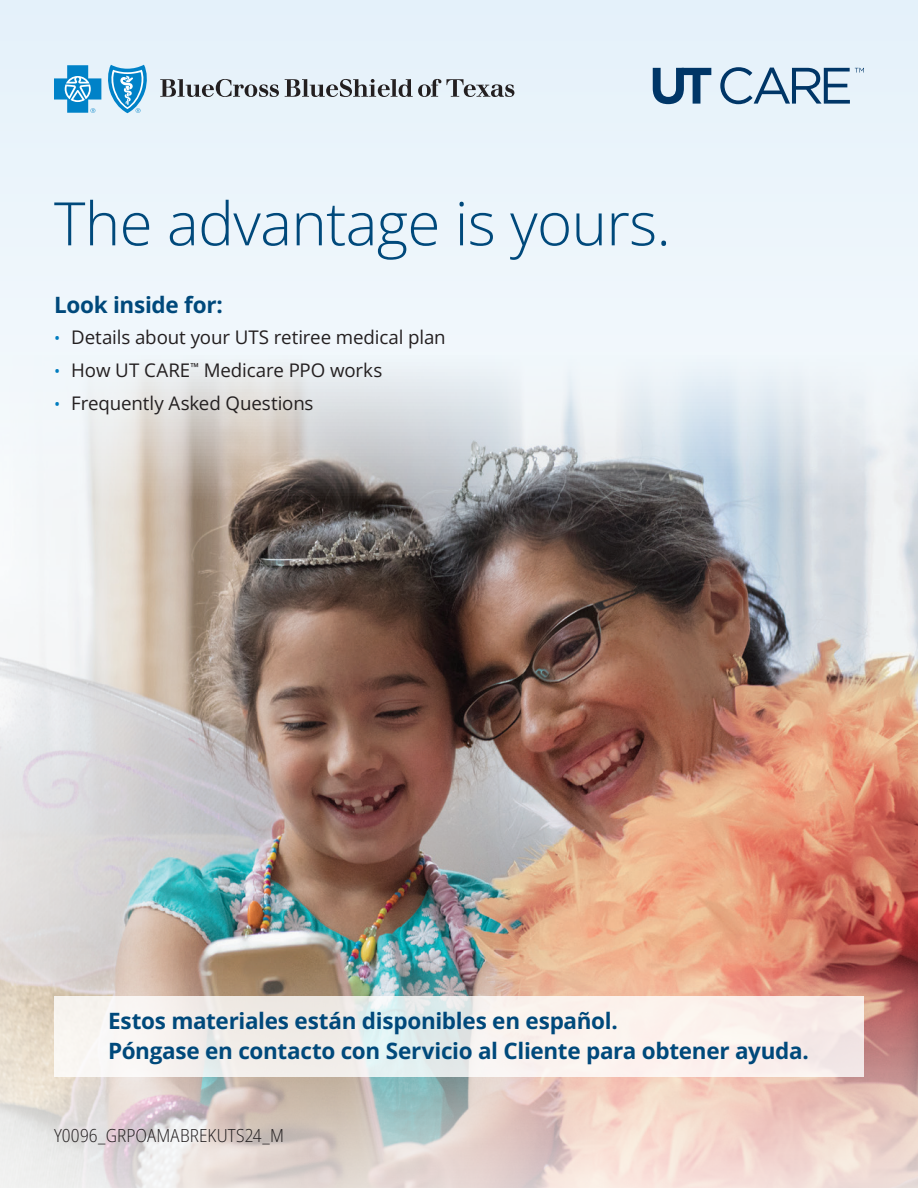
<style>
.page{position:relative;width:918px;height:1188px;background:#fff}
.page>*{position:absolute;margin:0;border:0;box-sizing:border-box;transform-origin:0 0}
.t1{font:300 60px "Open Sans";letter-spacing:-.01em;color:#00497b}
.t2{font:700 22.5px/30px "Open Sans";letter-spacing:-.015em;color:#00497b}
.t3{font:18.75px "Open Sans";letter-spacing:-.005em;color:#231f20}
.t4{font:300 semi-condensed 18px "Open Sans";letter-spacing:.01em;color:#231f20}
.s1{font-size:16.5px;color:#007cbf}
</style>
<div class="page">
<div style="left:0;top:0;width:918px;height:708px;background:#ebf4fb"></div>
<img style="left:0;top:369px;width:918px;height:557px">
<img style="left:0;top:926px;width:918px;height:262px">
<svg style="left:54px;top:996px;width:810px;height:81px;fill:#f8f0ed"></svg>
<svg style="left:160px;top:79px;width:119px;height:18px"></svg>
<svg style="left:285px;top:79px;width:229px;height:18px"></svg>
<svg style="left:54px;top:65px;width:47px;height:48px"></svg>
<svg style="left:108px;top:65px;width:39px;height:48px"></svg>
<svg style="left:653px;top:68px;width:58px;height:36px"></svg>
<svg style="left:720px;top:67px;width:144px;height:37px"></svg>
<h1 class="t1" style="left:54px;top:182px;width:618px">The advantage is yours.</h1>
<p class="t2" style="left:54px;top:289px;width:171px">Look inside for:</p>
<p class="t3" style="left:54px;top:324px;width:393px"><span class="s1">•</span> Details about your UTS retiree medical plan</p>
<p class="t3" style="left:54px;top:357px;width:330px"><span class="s1">•</span> How UT CARE<sup>™</sup> Medicare PPO works</p>
<p class="t3" style="left:54px;top:391px;width:261px"><span class="s1">•</span> Frequently Asked Questions</p>
<p class="t2" style="left:108px;top:1006px;width:703px">Estos materiales están disponibles en español.<br>Póngase en contacto con Servicio al Cliente para obtener ayuda.</p>
<p class="t4" style="left:54px;top:1123px;width:232px">Y0096_GRPOAMABREKUTS24_M</p>
</div>
